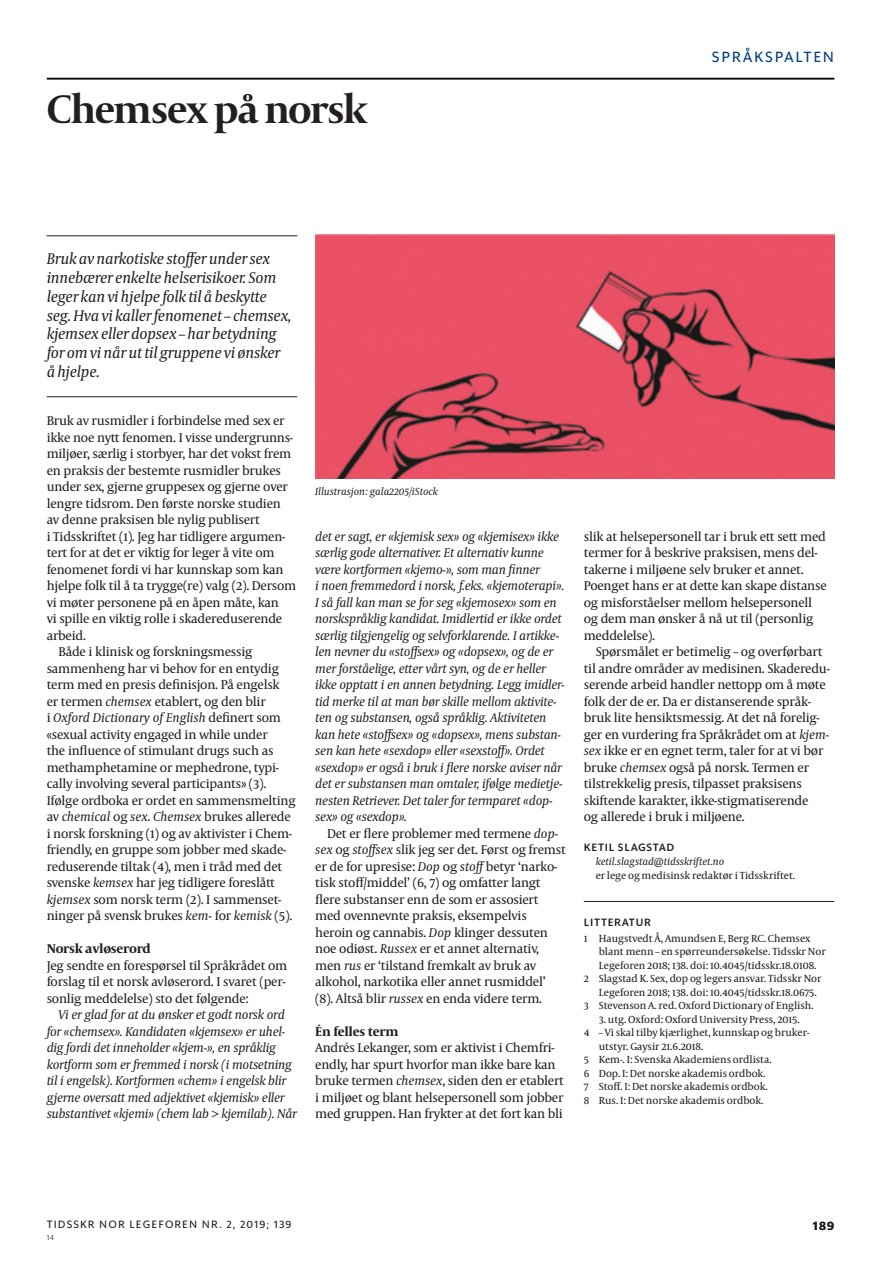
<style>
.page{position:relative;width:893px;height:1263px;background:#fff}
.page>*{position:absolute;margin:0;border:0;box-sizing:border-box;transform-origin:0 0}
.t1{font:700 42px "Capitolium 2";letter-spacing:-.035em;color:#231f20}
.t2{font:italic 15.75px/18.8px "Capitolium News 2";letter-spacing:-.015em;color:#231f20}
.t3{font:15px "Sanomat Sans Text";letter-spacing:.11em;color:#014081}
.t4{font:12.9px/16.5px "Capitolium News 2";letter-spacing:-.02em;color:#231f20}
.t5{font:italic 12.9px/16.5px "Capitolium News 2";letter-spacing:-.02em;color:#231f20}
.t6{font:700 12.9px "Capitolium News 2";letter-spacing:-.02em;color:#231f20}
.t7{font:600 12.3px "Sanomat Sans Text";color:#231f20}
.t8{font:10.8px "Sanomat Sans Text";letter-spacing:.1em;color:#231f20}
.t9{font:500 10.8px "Sanomat Sans Text";letter-spacing:.055em;color:#231f20}
.t10{font:10.5px "Capitolium News 2";letter-spacing:-.005em;color:#231f20}
.t11{font:italic 10.5px "Capitolium News 2";letter-spacing:-.005em;color:#231f20}
.t12{font:300 7.5px "Sanomat Sans Text";color:#231f20}
.s1{font-style:italic}
.s2{font-style:normal}
</style>
<div class="page">
<hr style="left:47px;top:78px;width:787px;height:2px;background:#060604">
<hr style="left:47px;top:236px;width:250px;height:1px;background:#231f20">
<hr style="left:47px;top:396px;width:250px;height:1px;background:#231f20">
<hr style="left:584px;top:901px;width:250px;height:1px;background:#231f20">
<img style="left:315px;top:235px;width:519px;height:243px">
<h1 class="t1" style="left:47px;top:93px;width:322px">Chemsex på norsk</h1>
<p class="t3" style="left:712px;top:50px;width:124px">SPRÅKSPALTEN</p>
<p class="t2" style="left:47px;top:250px;width:246px">Bruk av nar ko tis ke stoffer un der sex inne bæ rer en kel te hel se ri si ko er. Som le ger kan vi hjelpe folk til å be skytte seg. Hva vi kal ler fe no me net – chemsex, kjemsex el ler dop sex – har be tyd ning for om vi når ut til grup pe ne vi øns ker å hjelpe.</p>
<p class="t4" style="left:47px;top:413px;width:240px">Bruk av rus mid ler i for bin del se med sex er</p>
<p class="t4" style="left:47px;top:430px;width:248px">ikke noe nytt fe no men. I vis se un der grunns-</p>
<p class="t4" style="left:47px;top:446px;width:246px">mil jø er, sær lig i stor by er, har det vokst frem</p>
<p class="t4" style="left:47px;top:463px;width:236px">en prak sis der be stem te rusmidler bru kes</p>
<p class="t4" style="left:47px;top:479px;width:243px">un der sex, gjer ne grup pe sex og gjer ne over</p>
<p class="t4" style="left:47px;top:496px;width:236px">leng re tids rom. Den før s te nors ke stu di en</p>
<p class="t4" style="left:47px;top:512px;width:215px">av den ne prak si sen ble ny lig pub li sert</p>
<p class="t4" style="left:47px;top:529px;width:240px">i Tids skrif tet (1). Jeg har tid li ge re ar gu men-</p>
<p class="t4" style="left:47px;top:545px;width:230px">tert for at det er vik tig for le ger å vite om</p>
<p class="t4" style="left:47px;top:562px;width:238px">fe no me net for di vi har kunn skap som kan</p>
<p class="t4" style="left:47px;top:578px;width:251px">hjelpe folk til å ta tryg ge(re) valg (2). Der som</p>
<p class="t4" style="left:47px;top:595px;width:234px">vi mø ter per so ne ne på en åpen måte, kan</p>
<p class="t4" style="left:47px;top:611px;width:237px">vi spille en vik tig rol le i ska de redu se ren de</p>
<p class="t4" style="left:47px;top:628px;width:41px">ar beid.</p>
<p class="t4" style="left:59px;top:644px;width:195px">Både i kli nisk og forsk nings mes sig</p>
<p class="t4" style="left:47px;top:661px;width:234px">sam men heng har vi be hov for en en ty dig</p>
<p class="t4" style="left:47px;top:677px;width:234px">term med en pre sis de fi ni sjon. På eng elsk</p>
<p class="t4" style="left:47px;top:694px;width:221px">er ter men <span class="s1">chemsex</span> etab lert, og den blir</p>
<p class="t5" style="left:47px;top:710px;width:236px"><span class="s2">i</span> Ox ford Dic tio nary of Eng lish <span class="s2">de fi nert som</span></p>
<p class="t4" style="left:47px;top:727px;width:223px">«sexual ac tiv i ty en gaged in while un der</p>
<p class="t4" style="left:47px;top:743px;width:228px">the infl u ence of sti mu lant drugs such as</p>
<p class="t4" style="left:47px;top:760px;width:234px">metham phetamine or mephedrone, typ i -</p>
<p class="t4" style="left:47px;top:776px;width:221px">cally in volving sev er al participants» (3).</p>
<p class="t4" style="left:47px;top:793px;width:250px">Iføl ge ord bo ka er or det en sam men smel ting</p>
<p class="t4" style="left:47px;top:809px;width:246px">av <span class="s1">chemical</span> og <span class="s1">sex</span>. <span class="s1">Chemsex</span> bru kes al le re de</p>
<p class="t4" style="left:47px;top:826px;width:247px">i norsk forsk ning (1) og av ak ti vis ter i Chem-</p>
<p class="t4" style="left:47px;top:842px;width:241px">friendly, en gruppe som job ber med ska de-</p>
<p class="t4" style="left:47px;top:859px;width:237px">re du se ren de til tak (4), men i tråd med det</p>
<p class="t4" style="left:47px;top:875px;width:230px">svenske <span class="s1">kemsex</span> har jeg tid li ge re fore slått</p>
<p class="t4" style="left:47px;top:892px;width:236px"><span class="s1">kjemsex</span> som norsk term (2). I sam men set-</p>
<p class="t4" style="left:47px;top:908px;width:247px">nin ger på svensk bru kes <span class="s1">kem-</span> for <span class="s1">kemisk</span> (5).</p>
<p class="t6" style="left:47px;top:943px;width:106px">Norsk av lø ser ord</p>
<p class="t4" style="left:47px;top:958px;width:242px;text-align:justify">Jeg send te en fore spør sel til Språk rå det om for slag til et norsk av lø ser ord. I sva ret (per&shy;son lig med de lel se) sto det føl gen de:</p>
<p class="t5" style="left:47px;top:1007px;width:252px;text-indent:12px">Vi er glad for at du øns ker et godt norsk ord for «chemsex». Kan di da ten «kjemsex» er uhel&shy;dig for di det in ne hol der «kjem-», en språk lig kort form som er frem med i norsk (i mot set ning til i eng elsk). Kort for men «chem» i eng elsk blir gjer ne over satt med ad jek ti vet «kje misk» el ler sub stan ti vet «kje mi» (chem lab &gt; kje mi lab). Når</p>
<p class="t11" style="left:315px;top:486px;width:124px">Il lust ra sjon: gala2205/iStock</p>
<p class="t5" style="left:315px;top:529px;width:251px">det er sagt, er «kje misk sex» og «kje mi sex» ikke sær lig gode al ter na ti ver. Et al ter na tiv kun ne være kort for men «kjemo-», som man fin ner<br>i noen frem med ord i norsk, f.eks. «kje mo te ra pi».<br>I så fall kan man se for seg «kjemosex» som en norsk språk lig kan di dat. Imid ler tid er ikke or det sær lig til gjen ge lig og selv for kla ren de. I ar tik ke&shy;len nev ner du «stoffsex» og «dop sex», og de er mer for ståe li ge, etter vårt syn, og de er hel ler ikke opp tatt i en an nen be tyd ning. Legg imid ler&shy;tid mer ke til at man bør skille mel lom ak ti vi te&shy;ten og sub stan sen, også språk lig. Ak ti vi te ten kan hete «stoffsex» og «dop sex», mens sub stan&shy;sen kan hete «sex dop» el ler «sex stoff». Or det «sex dop» er også i bruk i fle re nors ke avi ser når det er sub stan sen man om ta ler, iføl ge me die tje&shy;nes ten Re trie ver. Det ta ler for term pa ret «dop&shy;sex» og «sex dop».</p>
<p class="t4" style="left:315px;top:826px;width:252px;text-indent:12px">Det er fle re pro ble mer med ter me ne <span class="s1">dop&shy;sex</span> og <span class="s1">stoffsex</span> slik jeg ser det. Først og fremst er de for upre si se: <span class="s1">Dop</span> og <span class="s1">stoff</span>be tyr ‘nar ko&shy;tisk stoff/mid del’ (6, 7) og om fatter langt<br>fle re sub stan ser enn de som er as so siert med oven nevn te prak sis, eks em pel vis<br>he ro in og can na bis. <span class="s1">Dop</span> klin ger dess uten noe odi øst. <span class="s1">Rus sex</span> er et an net al ter na tiv, men <span class="s1">rus</span> er ‘til stand frem kalt av bruk av<br>al ko hol, nar ko ti ka el ler an net rus mid del’ (8). Alt så blir <span class="s1">rus sex</span> en enda vi de re term.</p>
<p class="t6" style="left:315px;top:1025px;width:85px">Én fel les term</p>
<p class="t4" style="left:315px;top:1040px;width:250px">An drés Lek an ger, som er ak ti vist i Chemfri&shy;endly, har spurt hvor for man ikke bare kan bru ke ter men <span class="s1">chemsex</span>, si den den er etab lert i mil jø et og blant hel se per so nell som job ber med grup pen. Han fryk ter at det fort kan bli</p>
<p class="t4" style="left:584px;top:529px;width:244px">slik at hel se per so nell tar i bruk ett sett med ter mer for å be skri ve prak si sen, mens del - taker ne i mil jø ene selv bru ker et an net.<br>Po en get hans er at dette kan ska pe dis tan se og mis for stå el ser mel lom hel se per so nell og dem man øns ker å nå ut til (per son lig med de lel se).</p>
<p class="t4" style="left:584px;top:644px;width:248px;text-indent:12px">Spørs må let er be ti me lig – og over før bart til and re om rå der av me di si nen. Ska de re du&shy;se ren de ar beid hand ler nett opp om å møte folk der de er. Da er dis tan se ren de språk&shy;bruk lite hen sikts mes sig. At det nå fore lig&shy;ger en vur de ring fra Språk rå det om at <span class="s1">kjem&shy;sex</span> ikke er en eg net term, ta ler for at vi bør bru ke <span class="s1">chemsex</span> også på norsk. Ter men er<br>til strek ke lig pre sis, til pas set prak si sens<br>skif ten de ka rak ter, ikke-stig ma ti se ren de<br>og al le re de i bruk i mil jø ene.</p>
<p class="t9" style="left:584px;top:842px;width:92px">KE TIL SLAG STAD</p>
<p class="t11" style="left:596px;top:857px;width:130px">ketil.slagstad@tidsskriftet.no</p>
<p class="t10" style="left:596px;top:870px;width:201px">er lege og me di sinsk re dak tør i Tids skrif tet.</p>
<p class="t9" style="left:584px;top:917px;width:68px">LIT TE RA TUR</p>
<p class="t10" style="left:584px;top:933px;width:228px">1 Haugs tvedt Å, Amundsen E, Berg RC. Chemsex</p>
<p class="t10" style="left:599px;top:947px;width:228px">blant menn – en spør re un der sø kel se. Tidsskr Nor</p>
<p class="t10" style="left:599px;top:960px;width:219px">Legeforen 2018; 138. doi: 10.4045/tidsskr.18.0108.</p>
<p class="t10" style="left:584px;top:974px;width:239px">2 Slag stad K. Sex, dop og le gers an svar. Tidsskr Nor</p>
<p class="t10" style="left:599px;top:987px;width:219px">Legeforen 2018; 138. doi: 10.4045/tidsskr.18.0675.</p>
<p class="t10" style="left:584px;top:1001px;width:231px">3 Ste ven son A. red. Ox ford Dic tio nary of Eng lish.</p>
<p class="t10" style="left:599px;top:1014px;width:203px">3. utg. Ox ford: Ox ford Uni ver si ty Press, 2015.</p>
<p class="t10" style="left:584px;top:1028px;width:227px">4 – Vi skal til by kjær lig het, kunn skap og bru ker -</p>
<p class="t10" style="left:599px;top:1041px;width:106px">utstyr. Gay sir 21.6.2018.</p>
<p class="t10" style="left:584px;top:1055px;width:189px">5 Kem-. I: Svenska Akademiens ord lis ta.</p>
<p class="t10" style="left:584px;top:1068px;width:183px">6 Dop. I: Det nors ke aka de mis ord bok.</p>
<p class="t10" style="left:584px;top:1082px;width:185px">7 Stoff. I: Det nors ke aka de mis ord bok.</p>
<p class="t10" style="left:584px;top:1095px;width:181px">8 Rus. I: Det nors ke aka de mis ord bok.</p>
<p class="t8" style="left:47px;top:1220px;width:246px">TIDSSKR NOR LEGEFOREN NR. 2, 2019; 139</p>
<p class="t7" style="left:813px;top:1220px;width:23px">189</p>
<p class="t12" style="left:47px;top:1235px;width:9px">14</p>
</div>
